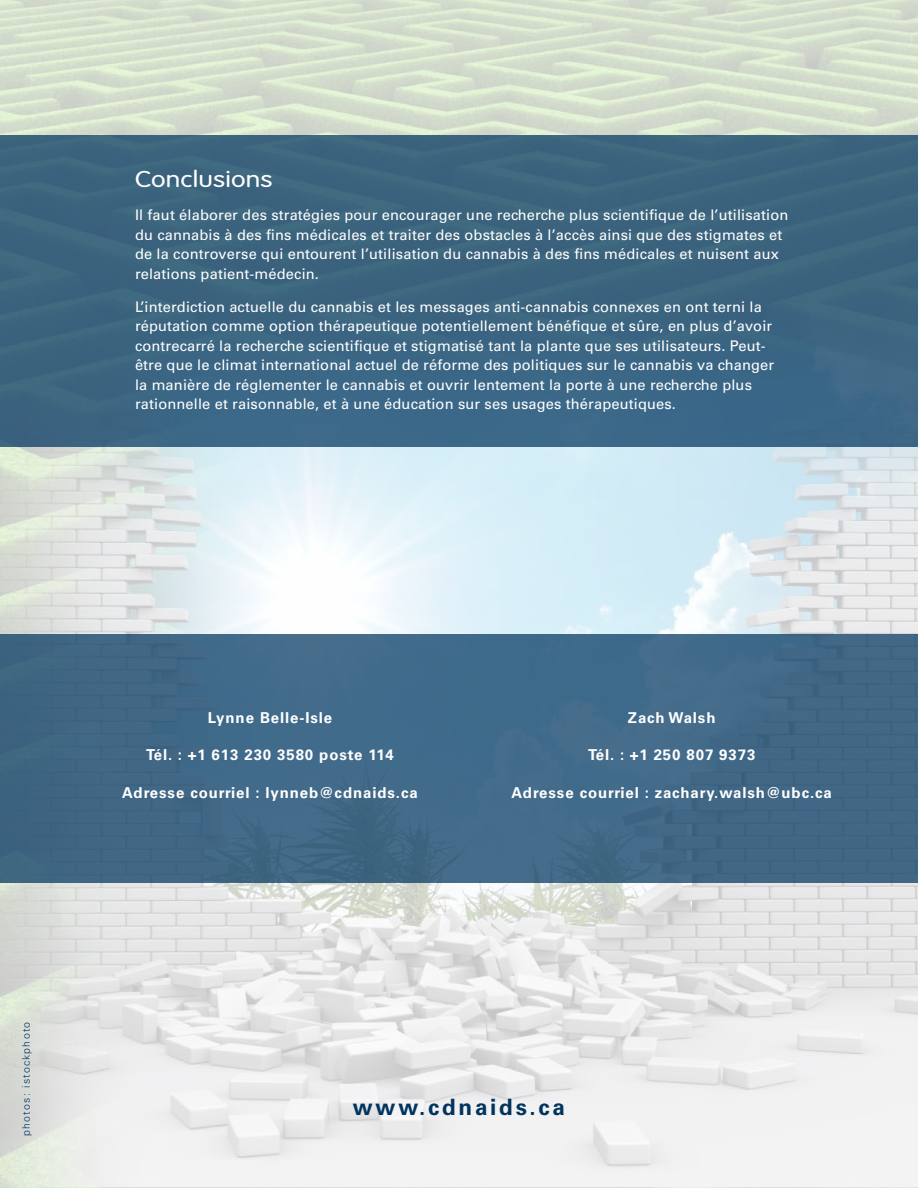
<style>
.page{position:relative;width:918px;height:1188px;background:#fff}
.page>*{position:absolute;margin:0;border:0;box-sizing:border-box;transform-origin:0 0}
.t1{font:700 22.5px "Univers";letter-spacing:.12em;color:#00355f}
.t2{font:22.5px "Vogel Wide Normal";letter-spacing:.01em;color:#fff}
.t3{font:700 15px "Univers";letter-spacing:.06em;color:#fff}
.t4{font:14.7px/19.5px "Univers";letter-spacing:.01em;color:#fff}
.t5{font:300 10.5px "Univers";letter-spacing:.12em;color:#00355f}
</style>
<div class="page">
<img style="left:0;top:0;width:918px;height:1188px">
<div style="left:0;top:634px;width:918px;height:249px;background:#416987"></div>
<div style="left:0;top:135px;width:918px;height:311px;background:#3b657f"></div>
<h1 class="t2" style="left:135px;top:166px;width:139px">Conclusions</h1>
<p class="t4" style="left:135px;top:205px;width:655px">Il faut élaborer des stratégies pour encourager une recherche plus scientifique de l’utilisation du cannabis à des fins médicales et traiter des obstacles à l’accès ainsi que des stigmates et de la controverse qui entourent l’utilisation du cannabis à des fins médicales et nuisent aux relations patient-médecin.</p>
<p class="t4" style="left:135px;top:297px;width:641px">L’interdiction actuelle du cannabis et les messages anti-cannabis connexes en ont terni la réputation comme option thérapeutique potentiellement bénéfique et sûre, en plus d’avoir contrecarré la recherche scientifique et stigmatisé tant la plante que ses utilisateurs. Peut&shy;être que le climat international actuel de réforme des politiques sur le cannabis va changer la manière de réglementer le cannabis et ouvrir lentement la porte à une recherche plus rationnelle et raisonnable, et à une éducation sur ses usages thérapeutiques.</p>
<p class="t5" style="left:20px;top:1136px;width:116px;rotate:-90deg">photos: istockphoto</p>
<p class="t3" style="left:208px;top:709px;width:126px">Lynne Belle-Isle</p>
<p class="t3" style="left:146px;top:746px;width:249px">Tél. : +1 613 230 3580 poste 114</p>
<p class="t3" style="left:122px;top:784px;width:297px">Adresse courriel : lynneb@cdnaids.ca</p>
<p class="t3" style="left:628px;top:709px;width:89px">Zach Walsh</p>
<p class="t3" style="left:588px;top:746px;width:169px">Tél. : +1 250 807 9373</p>
<p class="t3" style="left:512px;top:784px;width:322px">Adresse courriel : zachary.walsh@ubc.ca</p>
<h1 class="t1" style="left:353px;top:1094px;width:214px">www.cdnaids.ca</h1>
</div>
